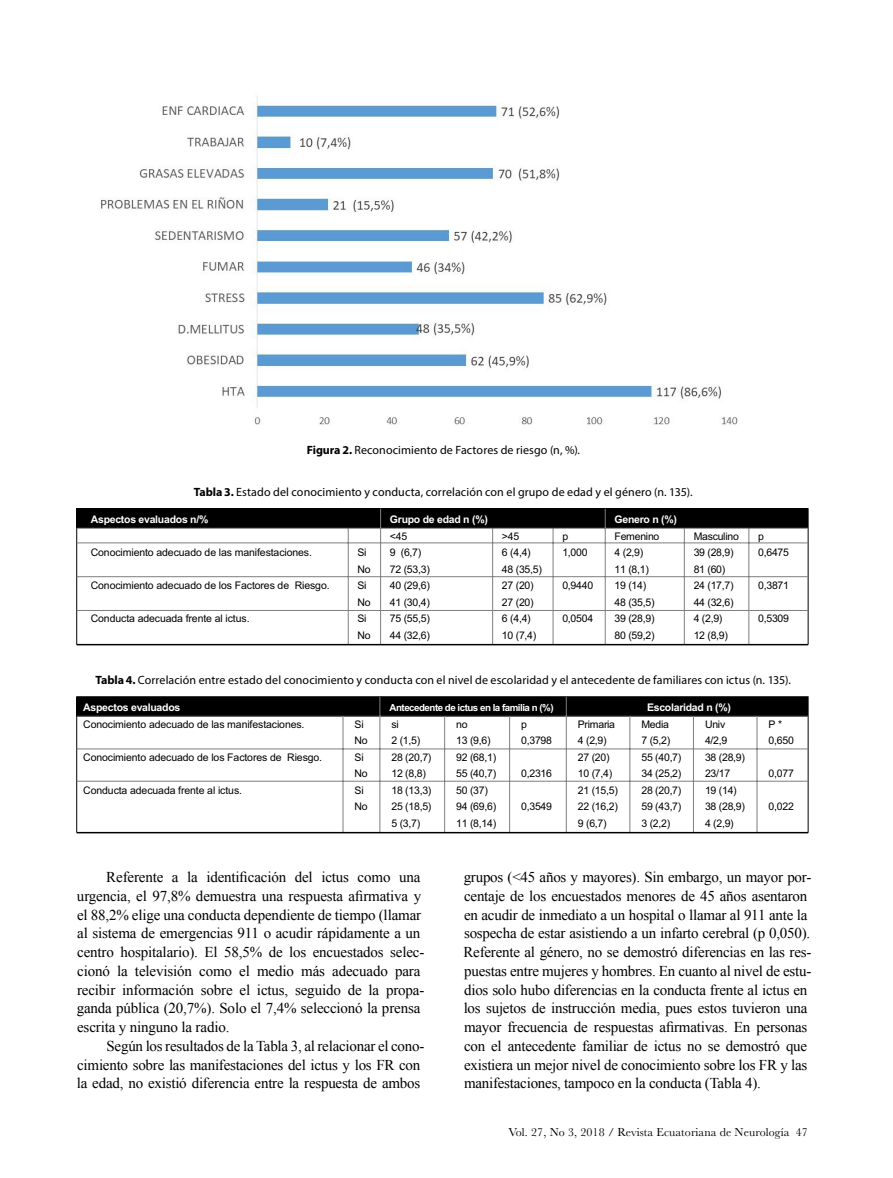
<style>
.page{position:relative;width:893px;height:1178px;background:#fff}
.page>*{position:absolute;margin:0;border:0;box-sizing:border-box;transform-origin:0 0}
.t1{font:15px/18.8px "Times New Roman";letter-spacing:-.015em;color:#000}
.t2{font:12px "Myriad Pro";letter-spacing:.01em;color:#000}
.t3{font:12px "Baskerville";letter-spacing:.01em;color:#000}
.t4{font:10.5px/16.5px "Arial";letter-spacing:-.01em;color:#000}
.t5{font:700 10.5px "Arial";letter-spacing:-.025em;color:#fff}
.t6{font:700 9.75px "Arial";letter-spacing:-.05em;color:#fff}
.s1{font-weight:700}
</style>
<div class="page">
<img style="left:101px;top:96px;width:637px;height:329px">
<div style="left:77px;top:509px;width:731px;height:19px;background:#000"></div>
<div style="left:77px;top:508px;width:731px;height:137px;border:1px solid #000"></div>
<hr style="left:77px;top:610px;width:731px;height:1px;background:#7d7e81">
<hr style="left:77px;top:576px;width:731px;height:1px;background:#7d7e81">
<hr style="left:77px;top:543px;width:731px;height:1px;background:#7d7e81">
<hr style="left:77px;top:528px;width:731px;height:1px;background:#7d7e81">
<hr style="left:492px;top:528px;width:1px;height:117px;background:#7d7e81">
<hr style="left:553px;top:528px;width:1px;height:117px;background:#7d7e81">
<hr style="left:605px;top:509px;width:1px;height:136px;background:#7d7e81">
<hr style="left:684px;top:528px;width:1px;height:117px;background:#7d7e81">
<hr style="left:749px;top:528px;width:1px;height:117px;background:#7d7e81">
<hr style="left:348px;top:528px;width:1px;height:117px;background:#7d7e81">
<hr style="left:380px;top:509px;width:1px;height:136px;background:#7d7e81">
<hr style="left:77px;top:644px;width:731px;height:1px;background:#000">
<div style="left:77px;top:697px;width:731px;height:19px;background:#000"></div>
<div style="left:77px;top:696px;width:731px;height:137px;border:1px solid #000"></div>
<hr style="left:77px;top:781px;width:731px;height:1px;background:#7d7e81">
<hr style="left:77px;top:749px;width:731px;height:1px;background:#7d7e81">
<hr style="left:77px;top:716px;width:731px;height:1px;background:#7d7e81">
<hr style="left:444px;top:716px;width:1px;height:117px;background:#7d7e81">
<hr style="left:509px;top:716px;width:1px;height:117px;background:#7d7e81">
<hr style="left:630px;top:716px;width:1px;height:117px;background:#7d7e81">
<hr style="left:566px;top:697px;width:1px;height:136px;background:#7d7e81">
<hr style="left:693px;top:716px;width:1px;height:117px;background:#7d7e81">
<hr style="left:757px;top:716px;width:1px;height:117px;background:#7d7e81">
<hr style="left:343px;top:716px;width:1px;height:117px;background:#7d7e81">
<hr style="left:380px;top:697px;width:1px;height:136px;background:#7d7e81">
<hr style="left:77px;top:832px;width:731px;height:1px;background:#000">
<p class="t2" style="left:307px;top:443px;width:275px"><span class="s1">Figura 2.</span> Reconocimiento de Factores de riesgo (n, %).</p>
<p class="t2" style="left:194px;top:485px;width:500px"><span class="s1">Tabla 3.</span> Estado del conocimiento y conducta, correlación con el grupo de edad y el género (n. 135).</p>
<p class="t5" style="left:91px;top:513px;width:119px">Aspectos evaluados n/%</p>
<p class="t4" style="left:91px;top:544px;width:223px">Conocimiento adecuado de las manifestaciones.</p>
<p class="t4" style="left:91px;top:577px;width:240px">Conocimiento adecuado de los Factores de Riesgo.</p>
<p class="t4" style="left:91px;top:610px;width:160px">Conducta adecuada frente al ictus.</p>
<p class="t5" style="left:615px;top:512px;width:64px">Genero n (%)</p>
<p class="t4" style="left:615px;top:528px;width:46px">Femenino<br>4 (2,9)<br>11 (8,1)<br>19 (14)<br>48 (35,5)<br>39 (28,9)<br>80 (59,2)</p>
<p class="t4" style="left:694px;top:528px;width:47px">Masculino<br>39 (28,9)<br>81 (60)<br>24 (17,7)<br>44 (32,6)<br>4 (2,9)<br>12 (8,9)</p>
<p class="t4" style="left:758px;top:528px;width:32px">p<br>0,6475</p>
<p class="t5" style="left:390px;top:512px;width:99px">Grupo de edad n (%)</p>
<p class="t4" style="left:390px;top:528px;width:41px">&lt;45<br>9 (6,7)<br>72 (53,3)<br>40 (29,6)<br>41 (30,4)<br>75 (55,5)<br>44 (32,6)</p>
<p class="t4" style="left:502px;top:528px;width:41px">&gt;45<br>6 (4,4)<br>48 (35,5)<br>27 (20)<br>27 (20)<br>6 (4,4)<br>10 (7,4)</p>
<p class="t4" style="left:562px;top:528px;width:27px">p<br>1,000</p>
<p class="t4" style="left:358px;top:544px;width:15px">Si<br>No<br>Si<br>No<br>Si<br>No</p>
<p class="t4" style="left:758px;top:577px;width:32px">0,3871</p>
<p class="t4" style="left:758px;top:610px;width:32px">0,5309</p>
<p class="t4" style="left:562px;top:577px;width:32px">0,9440</p>
<p class="t4" style="left:562px;top:610px;width:32px">0,0504</p>
<p class="t2" style="left:96px;top:672px;width:697px"><span class="s1">Tabla 4.</span> Correlación entre estado del conocimiento y conducta con el nivel de escolaridad y el antecedente de familiares con ictus (n. 135).</p>
<p class="t5" style="left:83px;top:700px;width:99px">Aspectos evaluados</p>
<p class="t4" style="left:83px;top:716px;width:223px">Conocimiento adecuado de las manifestaciones.</p>
<p class="t4" style="left:83px;top:749px;width:240px">Conocimiento adecuado de los Factores de Riesgo.</p>
<p class="t4" style="left:83px;top:782px;width:160px">Conducta adecuada frente al ictus.</p>
<p class="t6" style="left:390px;top:701px;width:166px">Antecedente de ictus en la familia n (%)</p>
<p class="t5" style="left:647px;top:700px;width:85px">Escolaridad n (%)</p>
<p class="t4" style="left:578px;top:716px;width:41px">Primaria<br>4 (2,9)<br>27 (20)<br>10 (7,4)<br>21 (15,5)<br>22 (16,2)<br>9 (6,7)</p>
<p class="t4" style="left:641px;top:716px;width:41px">Media<br>7 (5,2)<br>55 (40,7)<br>34 (25,2)<br>28 (20,7)<br>59 (43,7)<br>3 (2,2)</p>
<p class="t4" style="left:705px;top:716px;width:41px">Univ<br>4/2,9<br>38 (28,9)<br>23/17<br>19 (14)<br>38 (28,9)<br>4 (2,9)</p>
<p class="t4" style="left:769px;top:716px;width:27px">P *<br>0,650</p>
<p class="t4" style="left:355px;top:716px;width:15px">Si<br>No<br>Si<br>No<br>Si<br>No</p>
<p class="t4" style="left:391px;top:716px;width:41px">si<br>2 (1,5)<br>28 (20,7)<br>12 (8,8)<br>18 (13,3)<br>25 (18,5)<br>5 (3,7)</p>
<p class="t4" style="left:456px;top:716px;width:41px">no<br>13 (9,6)<br>92 (68,1)<br>55 (40,7)<br>50 (37)<br>94 (69,6)<br>11 (8,14)</p>
<p class="t4" style="left:521px;top:716px;width:32px">p<br>0,3798</p>
<p class="t4" style="left:769px;top:765px;width:27px">0,077</p>
<p class="t4" style="left:769px;top:798px;width:27px">0,022</p>
<p class="t4" style="left:521px;top:765px;width:32px">0,2316</p>
<p class="t4" style="left:521px;top:798px;width:32px">0,3549</p>
<p class="t1" style="left:77px;top:867px;width:349px;text-indent:30px">Referente a la identificación del ictus como una urgencia, el 97,8% demuestra una respuesta afirmativa y el 88,2% elige una conducta dependiente de tiempo (llamar al sistema de emergencias 911 o acudir rápidamente a un centro hospitalario). El 58,5% de los encuestados selec&shy;cionó la televisión como el medio más adecuado para recibir información sobre el ictus, seguido de la propa&shy;ganda pública (20,7%). Solo el 7,4% seleccionó la prensa escrita y ninguno la radio.</p>
<p class="t1" style="left:77px;top:1036px;width:349px;text-indent:30px">Según los resultados de la Tabla 3, al relacionar el cono&shy;cimiento sobre las manifestaciones del ictus y los FR con la edad, no existió diferencia entre la respuesta de ambos</p>
<p class="t1" style="left:463px;top:867px;width:349px">grupos (&lt;45 años y mayores). Sin embargo, un mayor por&shy;centaje de los encuestados menores de 45 años asentaron en acudir de inmediato a un hospital o llamar al 911 ante la sospecha de estar asistiendo a un infarto cerebral (p 0,050).<br>Referente al género, no se demostró diferencias en las res&shy;puestas entre mujeres y hombres. En cuanto al nivel de estu&shy;dios solo hubo diferencias en la conducta frente al ictus en los sujetos de instrucción media, pues estos tuvieron una mayor frecuencia de respuestas afirmativas. En personas con el antecedente familiar de ictus no se demostró que existiera un mejor nivel de conocimiento sobre los FR y las manifestaciones, tampoco en la conducta (Tabla 4).</p>
<p class="t3" style="left:508px;top:1124px;width:301px">Vol. 27, No 3, 2018 / Revista Ecuatoriana de Neurología 47</p>
</div>
